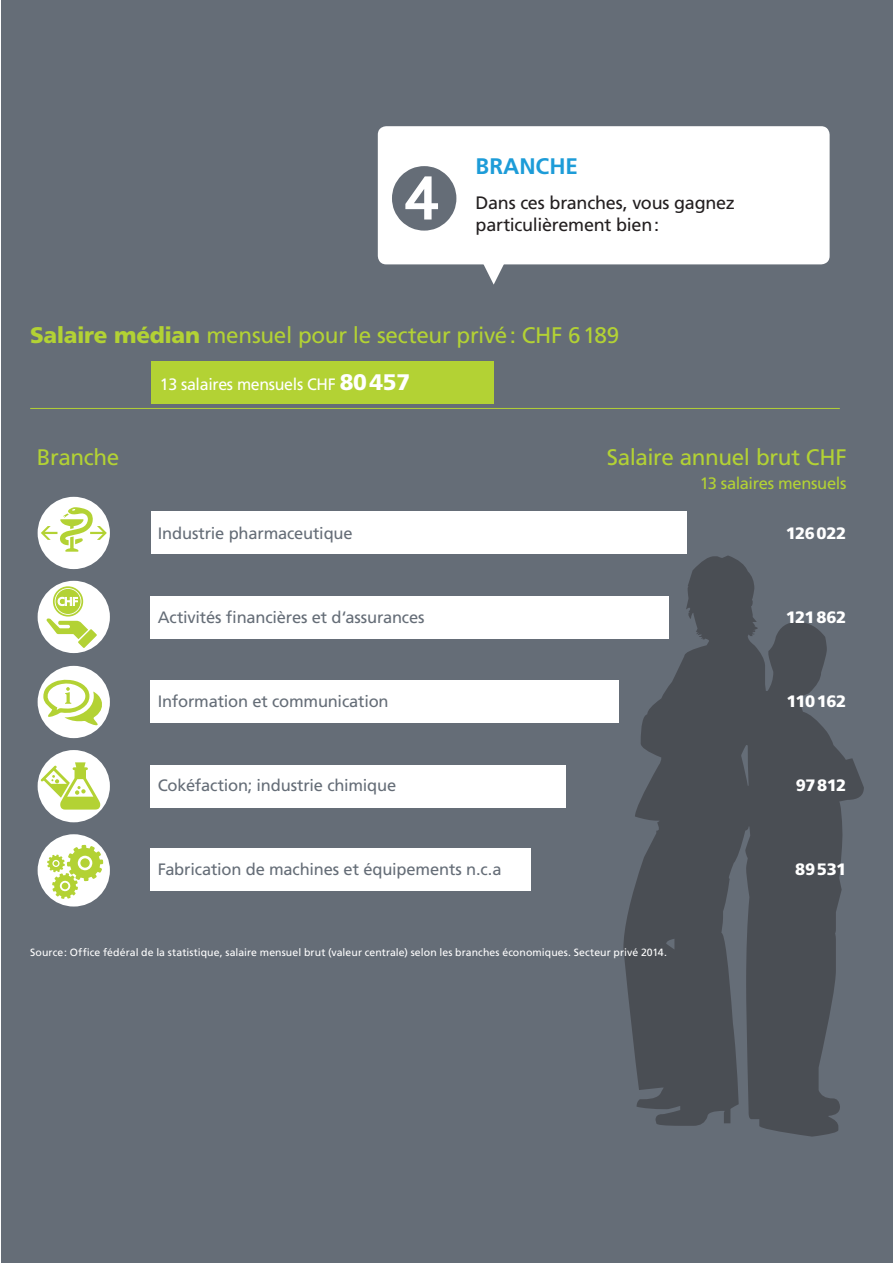
<style>
.page{position:relative;width:893px;height:1263px;background:#fff}
.page>*{position:absolute;margin:0;border:0;box-sizing:border-box;transform-origin:0 0}
.t1{font:22.5px "Frutiger LT Std";letter-spacing:-.015em;color:#b3d234}
.t2{font:700 22.5px "Frutiger LT Std";color:#1d9cd8}
.t3{font:18px "Frutiger LT Std";letter-spacing:-.015em;color:#231f20}
.t4{font:16.5px "Frutiger LT Std";letter-spacing:-.01em;color:#656d77}
.t5{font:900 16.5px "Frutiger LT Std";letter-spacing:-.02em;color:#fff}
.t6{font:16.5px "Frutiger LT Std";letter-spacing:-.02em;color:#fff}
.t7{font:16.5px "Frutiger LT Std";letter-spacing:-.02em;color:#b3d234}
.t8{font:10.5px "Frutiger LT Std";letter-spacing:.005em;color:#fff}
.s1{font-weight:900}
.s2{font-weight:900;font-size:22.5px}
</style>
<div class="page">
<div style="left:1px;top:0;width:892px;height:1263px;background:#656d77"></div>
<svg style="left:623px;top:555px;width:241px;height:581px;fill:#4a4e54"></svg>
<div style="left:378px;top:126px;width:452px;height:138px;background:#fff;border-radius:9px"></div>
<svg style="left:481px;top:264px;width:25px;height:21px"></svg>
<div style="left:152px;top:361px;width:342px;height:43px;background:#b3d234"></div>
<hr style="left:30px;top:408px;width:810px;height:1px;background:#b3d234">
<div style="left:38px;top:497px;width:72px;height:72px;background:#fff;border-radius:50%"></div>
<div style="left:151px;top:512px;width:536px;height:42px;background:#fff"></div>
<div style="left:150px;top:596px;width:518px;height:42px;background:#fff"></div>
<div style="left:150px;top:680px;width:469px;height:43px;background:#fff"></div>
<div style="left:150px;top:765px;width:416px;height:43px;background:#fff"></div>
<div style="left:150px;top:848px;width:381px;height:43px;background:#fff"></div>
<div style="left:38px;top:581px;width:72px;height:72px;background:#fff;border-radius:50%"></div>
<div style="left:38px;top:666px;width:72px;height:72px;background:#fff;border-radius:50%"></div>
<div style="left:38px;top:750px;width:72px;height:72px;background:#fff;border-radius:50%"></div>
<div style="left:38px;top:834px;width:72px;height:72px;background:#fff;border-radius:50%"></div>
<svg style="left:41px;top:507px;width:66px;height:45px"></svg>
<div style="left:56px;top:589px;width:25px;height:25px;background:#b3d234;border-radius:50%"></div>
<div style="left:53px;top:586px;width:30px;height:31px;border:2px solid #b3d234;border-radius:50%"></div>
<div style="left:56px;top:590px;width:24px;height:23px;border:2px solid #b3d234;border-radius:50%"></div>
<svg style="left:58px;top:597px;width:20px;height:9px"></svg>
<svg style="left:46px;top:618px;width:51px;height:30px"></svg>
<svg style="left:43px;top:678px;width:60px;height:47px"></svg>
<svg style="left:41px;top:762px;width:59px;height:48px"></svg>
<svg style="left:47px;top:845px;width:56px;height:54px"></svg>
<h1 class="t2" style="left:476px;top:153px;width:104px">BRANCHE</h1>
<p class="t3" style="left:476px;top:192px;width:261px">Dans ces branches, vous gagnez</p>
<p class="t3" style="left:476px;top:214px;width:185px">particulièrement bien:</p>
<h1 class="t1" style="left:30px;top:322px;width:591px"><span class="s1">Salaire médian</span> mensuel pour le secteur privé: CHF 6189</h1>
<p class="t6" style="left:160px;top:374px;width:252px">13 salaires mensuels CHF <span class="s2">80457</span></p>
<h1 class="t1" style="left:37px;top:444px;width:84px">Branche</h1>
<h1 class="t1" style="left:607px;top:444px;width:241px">Salaire annuel brut CHF</h1>
<p class="t7" style="left:700px;top:474px;width:148px">13 salaires mensuels</p>
<p class="t4" style="left:158px;top:524px;width:196px">Industrie pharmaceutique</p>
<p class="t5" style="left:786px;top:524px;width:62px">126022</p>
<p class="t4" style="left:158px;top:608px;width:268px">Activités financières et d‘assurances</p>
<p class="t5" style="left:786px;top:608px;width:62px">121862</p>
<p class="t4" style="left:158px;top:692px;width:232px">Information et communication</p>
<p class="t5" style="left:787px;top:692px;width:61px">110162</p>
<p class="t4" style="left:158px;top:776px;width:240px">Cokéfaction; industrie chimique</p>
<p class="t5" style="left:796px;top:776px;width:52px">97812</p>
<p class="t4" style="left:158px;top:860px;width:345px">Fabrication de machines et équipements n.c.a</p>
<p class="t5" style="left:795px;top:860px;width:53px">89531</p>
<p class="t8" style="left:30px;top:946px;width:638px">Source: Office fédéral de la statistique, salaire mensuel brut (valeur centrale) selon les branches économiques. Secteur privé 2014.</p>
</div>
